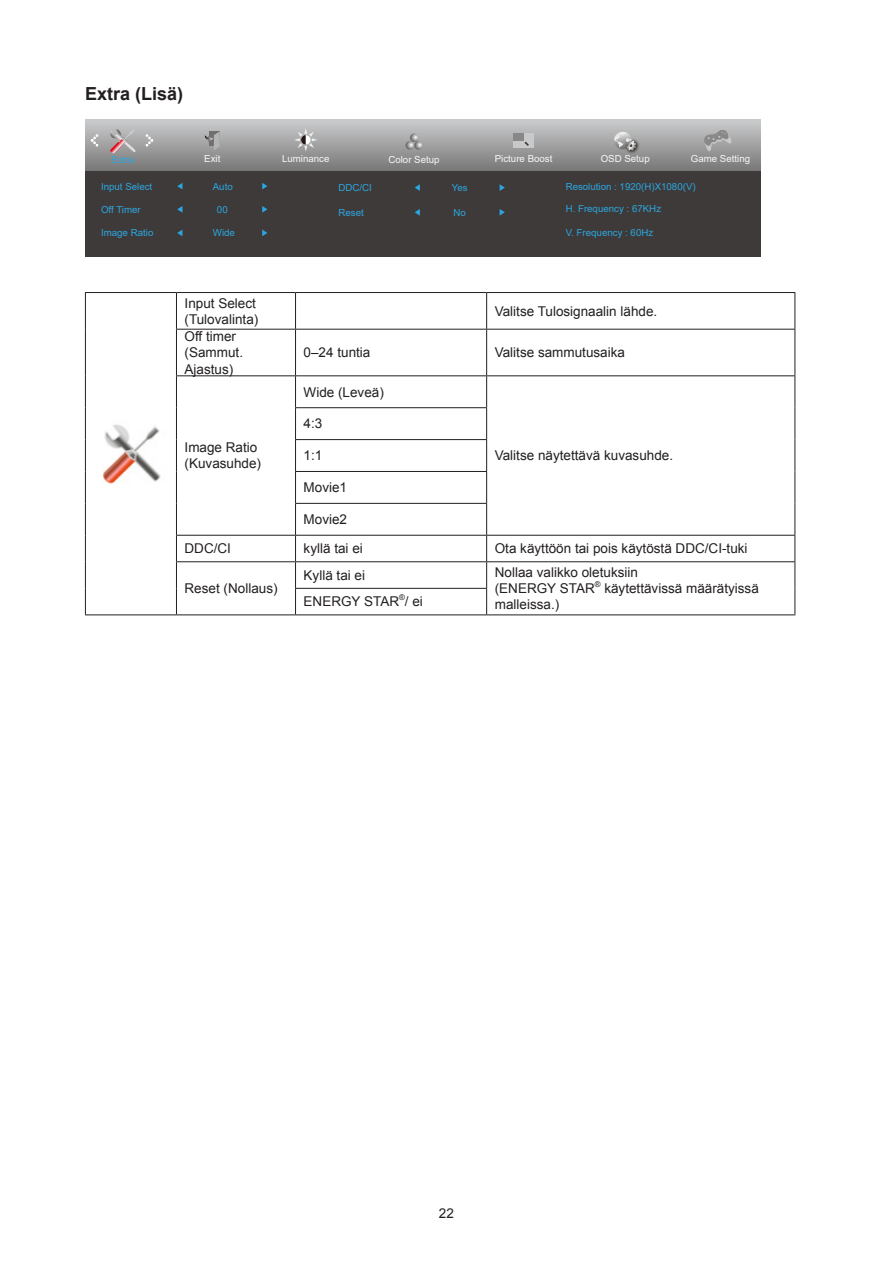
<style>
.page{position:relative;width:893px;height:1263px;background:#fff}
.page>*{position:absolute;margin:0;border:0;box-sizing:border-box;transform-origin:0 0}
.Heading_3{font:700 18px "Arial";color:#231f20}
.无间隔{font:13.5px/16.2px "Arial";color:#231f20}
.正文_text-1{font:13.5px "Arial";color:#231f20}
.t1{font:9.75px "Arial";color:#2ca6e0}
.t2{font:9.75px "Arial";color:#f7f7f7}
.无间隔-2{font:7.8px "Arial";color:#231f20}
</style>
<div class="page">
<svg style="left:85px;top:119px;width:675px;height:52px;background:#a0a1a2"></svg>
<div style="left:85px;top:171px;width:675px;height:86px;background:#3e3a39"></div>
<svg style="left:91px;top:134px;width:7px;height:13px"></svg>
<svg style="left:146px;top:134px;width:7px;height:13px"></svg>
<div style="left:513px;top:133px;width:21px;height:15px;background:#c8c9ca"></div>
<div style="left:513px;top:133px;width:11px;height:8px;background:#888"></div>
<svg style="left:524px;top:141px;width:5px;height:5px"></svg>
<img style="left:623px;top:138px;width:18px;height:17px">
<svg style="left:614px;top:132px;width:22px;height:18px"></svg>
<svg style="left:205px;top:131px;width:15px;height:19px"></svg>
<svg style="left:294px;top:128px;width:23px;height:23px"></svg>
<svg style="left:405px;top:134px;width:18px;height:16px"></svg>
<svg style="left:177px;top:206px;width:5px;height:7px"></svg>
<svg style="left:262px;top:206px;width:5px;height:7px"></svg>
<svg style="left:177px;top:183px;width:5px;height:6px"></svg>
<svg style="left:262px;top:183px;width:5px;height:6px"></svg>
<svg style="left:415px;top:209px;width:5px;height:7px"></svg>
<svg style="left:500px;top:209px;width:5px;height:7px"></svg>
<svg style="left:177px;top:230px;width:5px;height:6px"></svg>
<svg style="left:262px;top:230px;width:5px;height:6px"></svg>
<svg style="left:415px;top:184px;width:5px;height:7px"></svg>
<svg style="left:500px;top:184px;width:5px;height:7px"></svg>
<svg style="left:109px;top:129px;width:29px;height:25px"></svg>
<svg style="left:704px;top:130px;width:27px;height:21px"></svg>
<hr style="left:85px;top:292px;width:91px;height:1px;background:#231f20">
<hr style="left:85px;top:293px;width:1px;height:36px;background:#231f20">
<hr style="left:176px;top:292px;width:120px;height:1px;background:#231f20">
<hr style="left:176px;top:293px;width:1px;height:36px;background:#231f20">
<hr style="left:296px;top:292px;width:191px;height:1px;background:#231f20">
<hr style="left:295px;top:293px;width:1px;height:36px;background:#231f20">
<hr style="left:487px;top:292px;width:308px;height:1px;background:#231f20">
<hr style="left:486px;top:293px;width:1px;height:36px;background:#231f20">
<hr style="left:794px;top:293px;width:1px;height:36px;background:#231f20">
<hr style="left:85px;top:329px;width:1px;height:47px;background:#231f20">
<hr style="left:176px;top:329px;width:120px;height:1px;background:#231f20">
<hr style="left:176px;top:330px;width:1px;height:45px;background:#231f20">
<hr style="left:296px;top:329px;width:191px;height:1px;background:#231f20">
<hr style="left:295px;top:330px;width:1px;height:45px;background:#231f20">
<hr style="left:487px;top:329px;width:308px;height:1px;background:#231f20">
<hr style="left:486px;top:330px;width:1px;height:45px;background:#231f20">
<hr style="left:794px;top:330px;width:1px;height:45px;background:#231f20">
<hr style="left:85px;top:376px;width:1px;height:32px;background:#231f20">
<hr style="left:176px;top:375px;width:120px;height:1px;background:#231f20">
<hr style="left:176px;top:376px;width:1px;height:32px;background:#231f20">
<hr style="left:296px;top:375px;width:191px;height:1px;background:#231f20">
<hr style="left:295px;top:376px;width:1px;height:31px;background:#231f20">
<hr style="left:487px;top:375px;width:308px;height:1px;background:#231f20">
<hr style="left:486px;top:376px;width:1px;height:31px;background:#231f20">
<hr style="left:794px;top:376px;width:1px;height:32px;background:#231f20">
<hr style="left:85px;top:408px;width:1px;height:32px;background:#231f20">
<hr style="left:176px;top:408px;width:1px;height:32px;background:#231f20">
<hr style="left:295px;top:407px;width:192px;height:1px;background:#231f20">
<hr style="left:295px;top:408px;width:1px;height:31px;background:#231f20">
<hr style="left:486px;top:408px;width:1px;height:31px;background:#231f20">
<hr style="left:794px;top:408px;width:1px;height:32px;background:#231f20">
<hr style="left:85px;top:440px;width:1px;height:31px;background:#231f20">
<hr style="left:176px;top:440px;width:1px;height:31px;background:#231f20">
<hr style="left:295px;top:439px;width:192px;height:1px;background:#231f20">
<hr style="left:295px;top:440px;width:1px;height:31px;background:#231f20">
<hr style="left:486px;top:440px;width:1px;height:31px;background:#231f20">
<hr style="left:794px;top:440px;width:1px;height:31px;background:#231f20">
<hr style="left:85px;top:471px;width:1px;height:32px;background:#231f20">
<hr style="left:176px;top:471px;width:1px;height:32px;background:#231f20">
<hr style="left:295px;top:471px;width:192px;height:1px;background:#231f20">
<hr style="left:295px;top:472px;width:1px;height:31px;background:#231f20">
<hr style="left:486px;top:472px;width:1px;height:31px;background:#231f20">
<hr style="left:794px;top:471px;width:1px;height:32px;background:#231f20">
<hr style="left:85px;top:503px;width:1px;height:32px;background:#231f20">
<hr style="left:176px;top:503px;width:1px;height:32px;background:#231f20">
<hr style="left:295px;top:503px;width:192px;height:1px;background:#231f20">
<hr style="left:295px;top:504px;width:1px;height:31px;background:#231f20">
<hr style="left:486px;top:504px;width:1px;height:31px;background:#231f20">
<hr style="left:794px;top:503px;width:1px;height:32px;background:#231f20">
<hr style="left:176px;top:535px;width:120px;height:1px;background:#231f20">
<hr style="left:296px;top:535px;width:191px;height:1px;background:#231f20">
<hr style="left:487px;top:535px;width:308px;height:1px;background:#231f20">
<hr style="left:176px;top:561px;width:120px;height:1px;background:#231f20">
<hr style="left:296px;top:561px;width:191px;height:1px;background:#231f20">
<hr style="left:487px;top:561px;width:308px;height:1px;background:#231f20">
<svg style="left:85px;top:535px;width:1px;height:79px"></svg>
<svg style="left:176px;top:536px;width:1px;height:78px"></svg>
<hr style="left:295px;top:588px;width:192px;height:1px;background:#231f20">
<svg style="left:295px;top:536px;width:1px;height:78px"></svg>
<svg style="left:486px;top:536px;width:1px;height:78px"></svg>
<svg style="left:794px;top:536px;width:1px;height:78px"></svg>
<hr style="left:85px;top:614px;width:91px;height:1px;background:#231f20">
<hr style="left:176px;top:614px;width:120px;height:1px;background:#231f20">
<hr style="left:296px;top:614px;width:191px;height:1px;background:#231f20">
<hr style="left:487px;top:614px;width:308px;height:1px;background:#231f20">
<img style="left:102px;top:424px;width:59px;height:60px">
<p class="Heading_3" style="left:85px;top:82px;width:100px">Extra (Lisä)</p>
<p class="t1" style="left:112px;top:152px;width:24px">Extra</p>
<p class="t2" style="left:691px;top:152px;width:61px">Game Setting</p>
<p class="t2" style="left:204px;top:152px;width:18px">Exit</p>
<p class="t2" style="left:282px;top:152px;width:49px">Luminance</p>
<p class="t2" style="left:388px;top:153px;width:53px">Color Setup</p>
<p class="t2" style="left:495px;top:152px;width:59px">Picture Boost</p>
<p class="t2" style="left:601px;top:152px;width:51px">OSD Setup</p>
<p class="t1" style="left:101px;top:179px;width:53px">Input Select</p>
<p class="t1" style="left:213px;top:179px;width:21px">Auto</p>
<p class="t1" style="left:101px;top:203px;width:41px">Off Timer</p>
<p class="t1" style="left:217px;top:203px;width:12px">00</p>
<p class="t1" style="left:101px;top:226px;width:54px">Image Ratio</p>
<p class="t1" style="left:213px;top:226px;width:24px">Wide</p>
<p class="t1" style="left:338px;top:181px;width:35px">DDC/CI</p>
<p class="t1" style="left:452px;top:181px;width:17px">Yes</p>
<p class="t1" style="left:566px;top:179px;width:132px">Resolution : 1920(H)X1080(V)</p>
<p class="t1" style="left:566px;top:202px;width:97px">H. Frequency : 67KHz</p>
<p class="t1" style="left:566px;top:226px;width:89px">V. Frequency : 60Hz</p>
<p class="t1" style="left:338px;top:206px;width:27px">Reset</p>
<p class="t1" style="left:454px;top:206px;width:14px">No</p>
<p class="无间隔" style="left:185px;top:295px;width:75px">Input Select (Tulovalinta)</p>
<p class="正文_text-1" style="left:495px;top:302px;width:164px">Valitse Tulosignaalin lähde.</p>
<p class="无间隔" style="left:185px;top:328px;width:60px">Off timer (Sammut.<br>Ajastus)</p>
<p class="无间隔" style="left:304px;top:345px;width:68px">0–24 tuntia</p>
<p class="无间隔" style="left:495px;top:345px;width:132px">Valitse sammutusaika</p>
<p class="无间隔" style="left:185px;top:440px;width:78px">Image Ratio (Kuvasuhde)</p>
<p class="无间隔" style="left:304px;top:384px;width:82px">Wide (Leveä)</p>
<p class="正文_text-1" style="left:304px;top:415px;width:20px">4:3</p>
<p class="正文_text-1" style="left:304px;top:447px;width:20px">1:1</p>
<p class="正文_text-1" style="left:304px;top:479px;width:45px">Movie1</p>
<p class="正文_text-1" style="left:304px;top:510px;width:45px">Movie2</p>
<p class="无间隔" style="left:495px;top:448px;width:180px">Valitse näytettävä kuvasuhde.</p>
<p class="无间隔" style="left:185px;top:541px;width:48px">DDC/CI</p>
<p class="无间隔" style="left:304px;top:541px;width:61px">kyllä tai ei</p>
<p class="无间隔" style="left:495px;top:541px;width:254px">Ota käyttöön tai pois käytöstä DDC/CI-tuki</p>
<p class="无间隔" style="left:185px;top:580px;width:95px">Reset (Nollaus)</p>
<p class="无间隔" style="left:304px;top:567px;width:63px">Kyllä tai ei</p>
<p class="无间隔" style="left:495px;top:564px;width:145px">Nollaa valikko oletuksiin</p>
<p class="无间隔" style="left:495px;top:580px;width:102px">(ENERGY STAR</p>
<p class="无间隔-2" style="left:595px;top:579px;width:7px">®</p>
<p class="无间隔" style="left:604px;top:580px;width:156px">käytettävissä määrätyissä</p>
<p class="无间隔" style="left:304px;top:594px;width:121px">ENERGY STAR / ei</p>
<p class="无间隔" style="left:495px;top:597px;width:66px">malleissa.)</p>
<p class="无间隔-2" style="left:399px;top:592px;width:7px">®</p>
<p class="无间隔" style="left:439px;top:1205px;width:17px">22</p>
</div>
